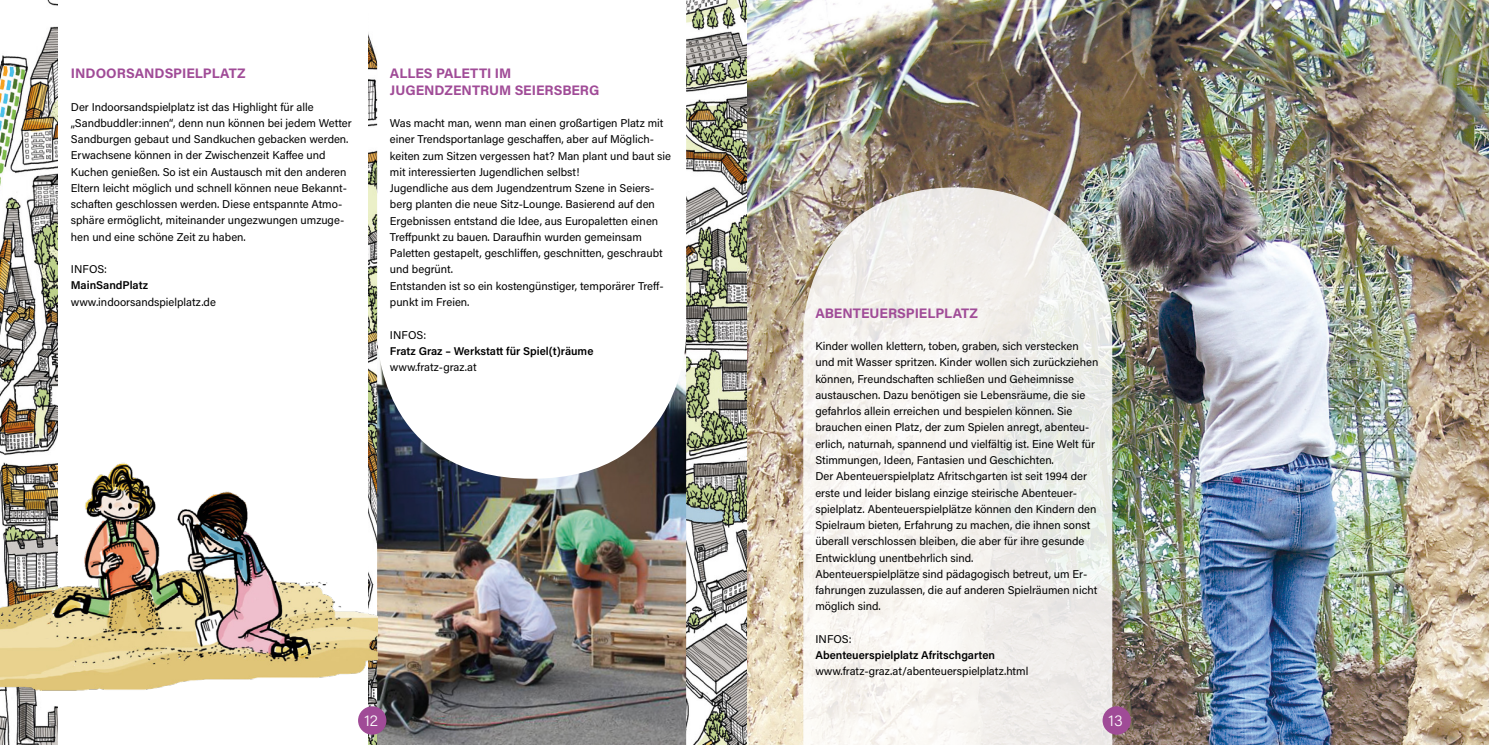
<style>
.page{position:relative;width:1489px;height:745px;background:#fff}
.page>*{position:absolute;margin:0;border:0;box-sizing:border-box;transform-origin:0 0}
.t1{font:300 15px "Acumin Pro";color:#fff}
.t2{font:700 13.75px "Acumin Pro";color:#a04b97}
.t3{font:11.25px/16.2px "Acumin Pro";color:#000}
.t4{font:600 11.25px "Acumin Pro";color:#000}
</style>
<div class="page">
<img style="left:0;top:0;width:748px;height:744px">
<img style="left:748px;top:0;width:740px;height:744px">
<img style="left:377px;top:478px;width:309px;height:266px">
<div style="left:58px;top:0;width:309px;height:744px;background:#fff"></div>
<svg style="left:377px;top:0;width:309px;height:478px"></svg>
<svg style="left:803px;top:187px;width:309px;height:557px;fill:#f3f0ed"></svg>
<img style="left:0;top:429px;width:377px;height:273px">
<div style="left:358px;top:705px;width:28px;height:29px;background:#a04b97;border-radius:50%"></div>
<div style="left:1102px;top:705px;width:28px;height:29px;background:#a04b97;border-radius:50%"></div>
<p class="t2" style="left:71px;top:63px;width:176px">INDOORSANDSPIELPLATZ</p>
<p class="t3" style="left:71px;top:98px;width:282px">Der Indoorsandspielplatz ist das Highlight für alle „Sandbuddler:innen“, denn nun können bei jedem Wetter Sandburgen gebaut und Sandkuchen gebacken werden.<br>Erwachsene können in der Zwischenzeit Kaffee und Kuchen genießen. So ist ein Austausch mit den anderen Eltern leicht möglich und schnell können neue Bekannt&shy;schaften geschlossen werden. Diese entspannte Atmo&shy;sphäre ermöglicht, miteinander ungezwungen umzuge&shy;hen und eine schöne Zeit zu haben.</p>
<p class="t3" style="left:71px;top:260px;width:38px">INFOS:</p>
<p class="t4" style="left:71px;top:277px;width:79px">MainSandPlatz</p>
<p class="t3" style="left:71px;top:293px;width:146px">www.indoorsandspielplatz.de</p>
<p class="t2" style="left:390px;top:63px;width:123px">ALLES PALETTI IM</p>
<p class="t2" style="left:390px;top:80px;width:211px">JUGENDZENTRUM SEIERSBERG</p>
<p class="t3" style="left:390px;top:114px;width:283px">Was macht man, wenn man einen großartigen Platz mit einer Trendsportanlage geschaffen, aber auf Möglich&shy;keiten zum Sitzen vergessen hat? Man plant und baut sie mit interessierten Jugendlichen selbst!</p>
<p class="t3" style="left:390px;top:179px;width:274px">Jugendliche aus dem Jugendzentrum Szene in Seiers&shy;berg planten die neue Sitz-Lounge. Basierend auf den Ergebnissen entstand die Idee, aus Europaletten einen Treffpunkt zu bauen. Daraufhin wurden gemeinsam Paletten gestapelt, geschliffen, geschnitten, geschraubt und begrünt.</p>
<p class="t3" style="left:390px;top:277px;width:275px">Entstanden ist so ein kostengünstiger, temporärer Treff&shy;punkt im Freien.</p>
<p class="t3" style="left:390px;top:326px;width:38px">INFOS:</p>
<p class="t4" style="left:390px;top:343px;width:205px">Fratz Graz – Werkstatt für Spiel(t)räume</p>
<p class="t3" style="left:390px;top:358px;width:88px">www.fratz-graz.at</p>
<p class="t2" style="left:815px;top:303px;width:164px">ABENTEUERSPIELPLATZ</p>
<p class="t3" style="left:815px;top:337px;width:284px">Kinder wollen klettern, toben, graben, sich verstecken und mit Wasser spritzen. Kinder wollen sich zurückziehen können, Freundschaften schließen und Geheimnisse austauschen. Dazu benötigen sie Lebensräume, die sie gefahrlos allein erreichen und bespielen können. Sie brauchen einen Platz, der zum Spielen anregt, abenteu&shy;erlich, naturnah, spannend und vielfältig ist. Eine Welt für Stimmungen, Ideen, Fantasien und Geschichten.</p>
<p class="t3" style="left:815px;top:467px;width:282px">Der Abenteuerspielplatz Afritschgarten ist seit 1994 der erste und leider bislang einzige steirische Abenteuer&shy;spielplatz. Abenteuerspielplätze können den Kindern den Spielraum bieten, Erfahrung zu machen, die ihnen sonst überall verschlossen bleiben, die aber für ihre gesunde Entwicklung unentbehrlich sind.</p>
<p class="t3" style="left:815px;top:565px;width:283px">Abenteuerspielplätze sind pädagogisch betreut, um Er&shy;fahrungen zuzulassen, die auf anderen Spielräumen nicht möglich sind.</p>
<p class="t3" style="left:815px;top:630px;width:38px">INFOS:</p>
<p class="t4" style="left:815px;top:647px;width:181px">Abenteuerspielplatz Afritschgarten</p>
<p class="t3" style="left:815px;top:662px;width:214px">www.fratz-graz.at/abenteuerspielplatz.html</p>
<p class="t1" style="left:364px;top:710px;width:15px">12</p>
<p class="t1" style="left:1108px;top:710px;width:16px">13</p>
</div>
